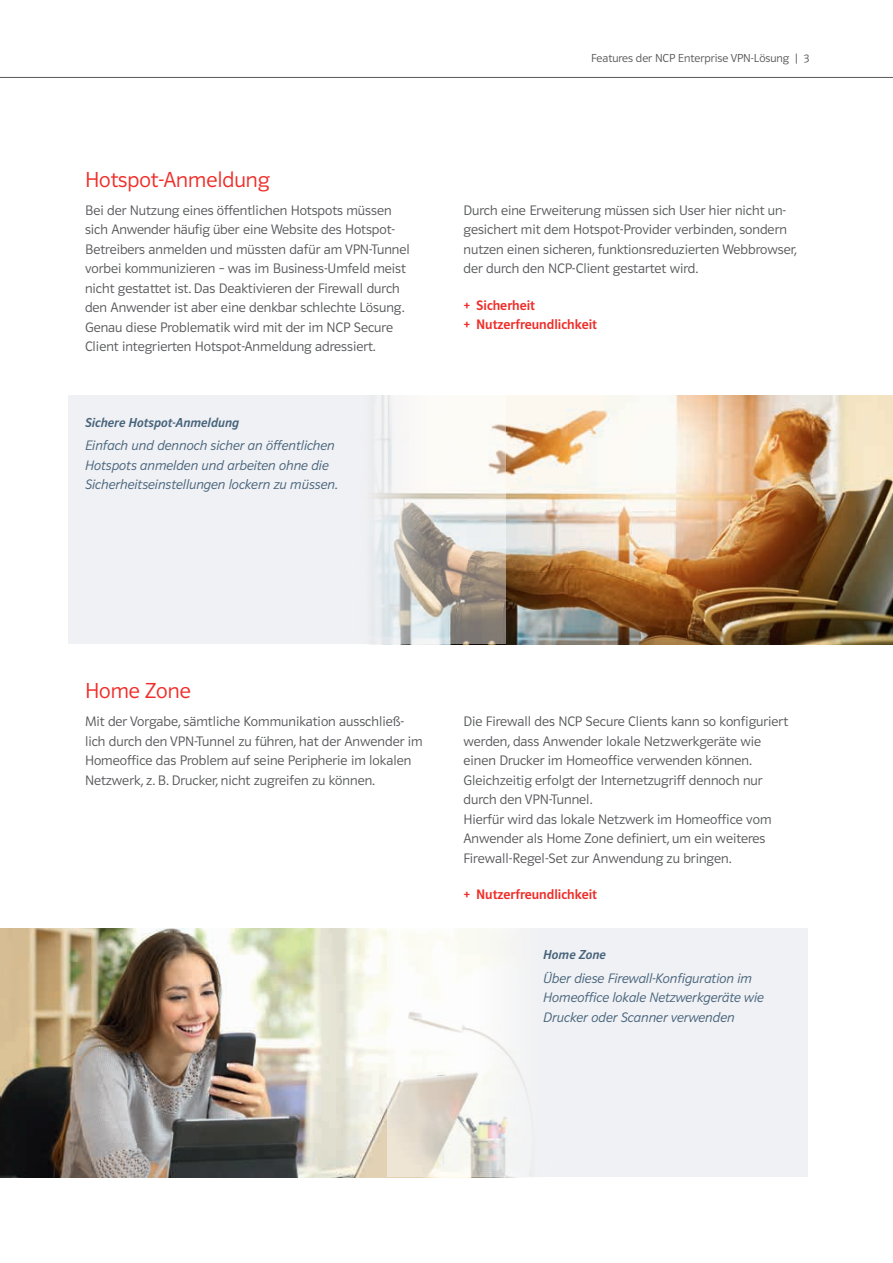
<style>
.page{position:relative;width:893px;height:1263px;background:#fff}
.page>*{position:absolute;margin:0;border:0;box-sizing:border-box;transform-origin:0 0}
.t1{font:22.5px "Polo 22 Leicht";color:#ee2d28}
.t2{font:14.25px/19.5px "Polo 22 Leicht";color:#57585a}
.t3{font:14.25px/19.5px "Polo 22 Leicht Kursiv";color:#48647c}
.t4{font:14.25px/19.5px "Polo 22 Krftg";color:#ee2d28}
.t5{font:13.5px "Polo 22 Krftg Kursiv";letter-spacing:.005em;color:#48647c}
.t6{font:12px "Polo 22 Leicht";color:#57585a}
</style>
<div class="page">
<img style="left:0;top:928px;width:387px;height:249px">
<svg style="left:387px;top:928px;width:421px;height:249px;fill:#f0f1f4"></svg>
<img style="left:506px;top:395px;width:387px;height:249px">
<svg style="left:68px;top:395px;width:438px;height:249px;fill:#f0f1f4"></svg>
<hr style="left:0;top:77px;width:893px;height:1px;background:#57585a">
<p class="t6" style="left:591px;top:51px;width:220px">Features der NCP Enterprise VPN-Lösung | 3</p>
<h1 class="t1" style="left:85px;top:167px;width:186px">Hotspot-Anmeldung</h1>
<p class="t2" style="left:85px;top:201px;width:326px">Bei der Nutzung eines öffentlichen Hotspots müssen sich Anwender häufig über eine Website des Hotspot-Betreibers anmelden und müssten dafür am VPN-Tunnel vorbei kommunizieren – was im Business-Umfeld meist nicht gestattet ist. Das Deaktivieren der Firewall durch den Anwender ist aber eine denkbar schlechte Lösung.<br>Genau diese Problematik wird mit der im NCP Secure Client integrierten Hotspot-Anmeldung adressiert.</p>
<p class="t2" style="left:463px;top:200px;width:335px">Durch eine Erweiterung müssen sich User hier nicht un&shy;gesichert mit dem Hotspot-Provider verbinden, sondern nutzen einen sicheren, funktionsreduzierten Webbrowser, der durch den NCP-Client gestartet wird.</p>
<p class="t4" style="left:463px;top:296px;width:135px">+ Sicherheit<br>+ Nutzerfreundlichkeit</p>
<p class="t5" style="left:85px;top:415px;width:156px">Sichere Hotspot-Anmeldung</p>
<p class="t3" style="left:85px;top:436px;width:254px">Einfach und dennoch sicher an öffentlichen<br>Hotspots anmelden und arbeiten ohne die<br>Sicherheitseinstellungen lockern zu müssen.</p>
<h1 class="t1" style="left:85px;top:679px;width:107px">Home Zone</h1>
<p class="t2" style="left:85px;top:712px;width:339px">Mit der Vorgabe, sämtliche Kommunikation ausschließ&shy;lich durch den VPN-Tunnel zu führen, hat der Anwender im Homeoffice das Problem auf seine Peripherie im lokalen Netzwerk, z. B. Drucker, nicht zugreifen zu können.</p>
<p class="t2" style="left:463px;top:712px;width:326px">Die Firewall des NCP Secure Clients kann so konfiguriert werden, dass Anwender lokale Netzwerkgeräte wie einen Drucker im Homeoffice verwenden können.<br>Gleichzeitig erfolgt der Internetzugriff dennoch nur durch den VPN-Tunnel.<br>Hierfür wird das lokale Netzwerk im Homeoffice vom Anwender als Home Zone definiert, um ein weiteres Firewall-Regel-Set zur Anwendung zu bringen.</p>
<p class="t4" style="left:463px;top:885px;width:135px">+ Nutzerfreundlichkeit</p>
<p class="t5" style="left:543px;top:947px;width:64px">Home Zone</p>
<p class="t3" style="left:543px;top:968px;width:222px">Über diese Firewall-Konfiguration im<br>Homeoffice lokale Netzwerkgeräte wie<br>Drucker oder Scanner verwenden</p>
</div>
